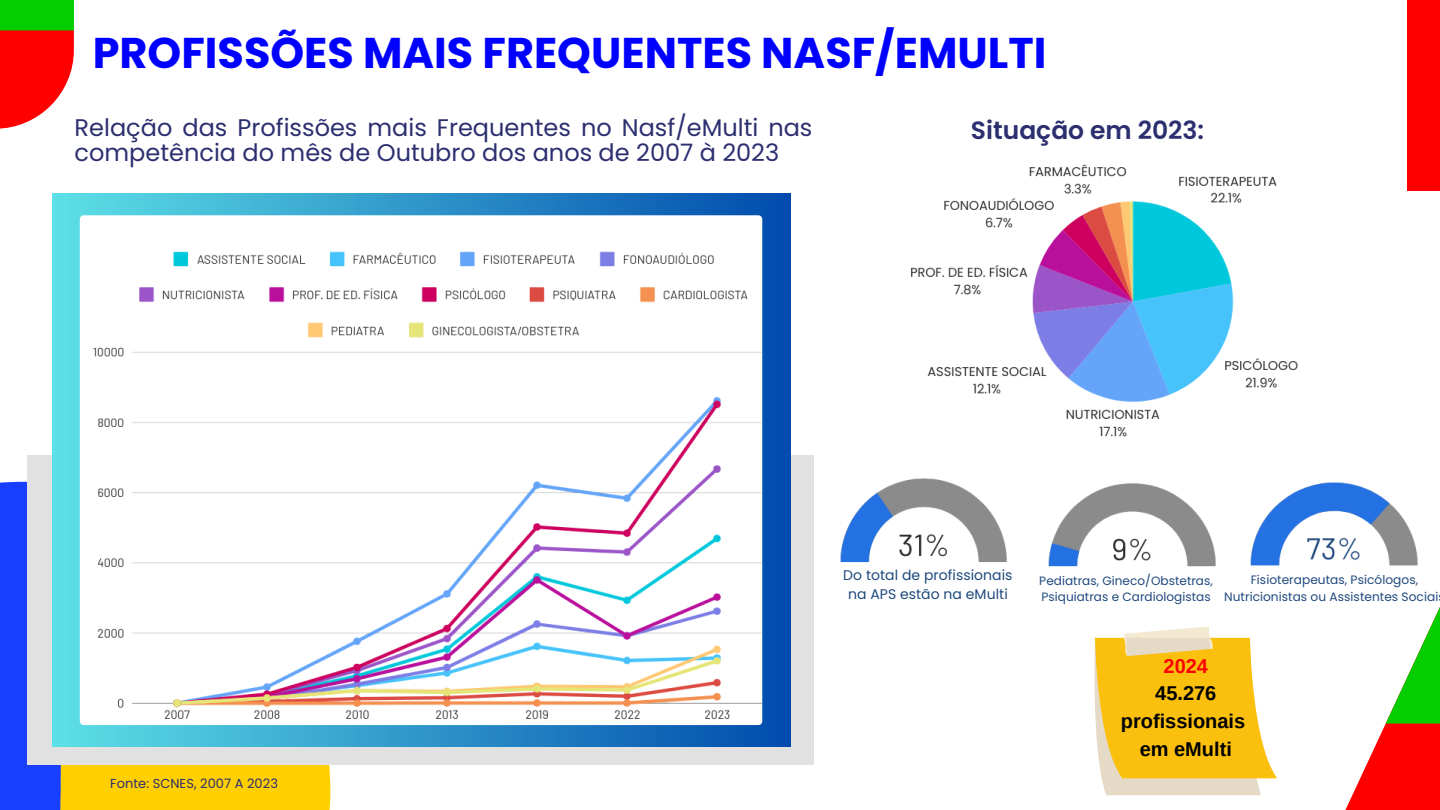
<style>
.page{position:relative;width:1440px;height:810px;background:#fff}
.page>*{position:absolute;margin:0;border:0;box-sizing:border-box;transform-origin:0 0}
.t1{font:700 43px "Poppins";color:#00f}
.t2{font:600 25px "Poppins";color:#2c2f6f}
.t3{font:24px/24.8px "Poppins";color:#2c2f6f}
.t4{font:700 20px/27.8px "Arimo";color:#000;text-align:center}
.t5{font:14px/19.5px "Poppins";letter-spacing:.005em;color:#1f497d;text-align:center}
.t6{font:13px "Poppins";letter-spacing:.005em;color:#2c2f6f}
.t7{font:12.2px/16.5px "Poppins";letter-spacing:.005em;color:#1f497d;text-align:center}
.t8{font:12.1px/16.5px "Poppins";letter-spacing:.005em;color:#1f497d}
.s1{color:#fd0000}
</style>
<div class="page">
<svg style="left:0;top:481px;width:331px;height:329px;background:#5564bb"></svg>
<svg style="left:1345px;top:607px;width:95px;height:203px"></svg>
<div style="left:1407px;top:0;width:33px;height:191px;background:#f00"></div>
<div style="left:0;top:0;width:74px;height:30px;background:#04ce00"></div>
<svg style="left:0;top:30px;width:74px;height:98px"></svg>
<img style="left:28px;top:784px;width:303px;height:14px">
<img style="left:911px;top:164px;width:387px;height:273px">
<img style="left:840px;top:478px;width:167px;height:85px">
<img style="left:1048px;top:483px;width:168px;height:84px">
<img style="left:26px;top:193px;width:788px;height:591px">
<img style="left:1250px;top:482px;width:168px;height:84px">
<svg style="left:1095px;top:626px;width:182px;height:169px;background:#f7ce52"></svg>
<p class="t1" style="left:93px;top:23px;width:955px">PROFISSÕES MAIS FREQUENTES NASF/EMULTI</p>
<p class="t3" style="left:75px;top:116px;width:739px">Relação das Profissões mais Frequentes no Nasf/eMulti nas competência do mês de Outubro dos anos de 2007 à 2023</p>
<p class="t2" style="left:971px;top:113px;width:235px">Situação em 2023:</p>
<p class="t5" style="left:843px;top:565px;width:171px">Do total de profissionais na APS estão na eMulti</p>
<p class="t8" style="left:1039px;top:572px;width:175px">Pediatras, Gineco/Obstetras,<br>Psiquiatras e Cardiologistas</p>
<p class="t7" style="left:1224px;top:572px;width:216px">Fisioterapeutas, Psicólogos,<br>Nutricionistas ou Assistentes Sociai</p>
<h5 class="t6" style="left:110px;top:774px;width:169px">Fonte: SCNES, 2007 A 2023</h5>
<p class="t4" style="left:1121px;top:652px;width:126px"><span class="s1">2024<br></span>45.276 profissionais em eMulti</p>
</div>
